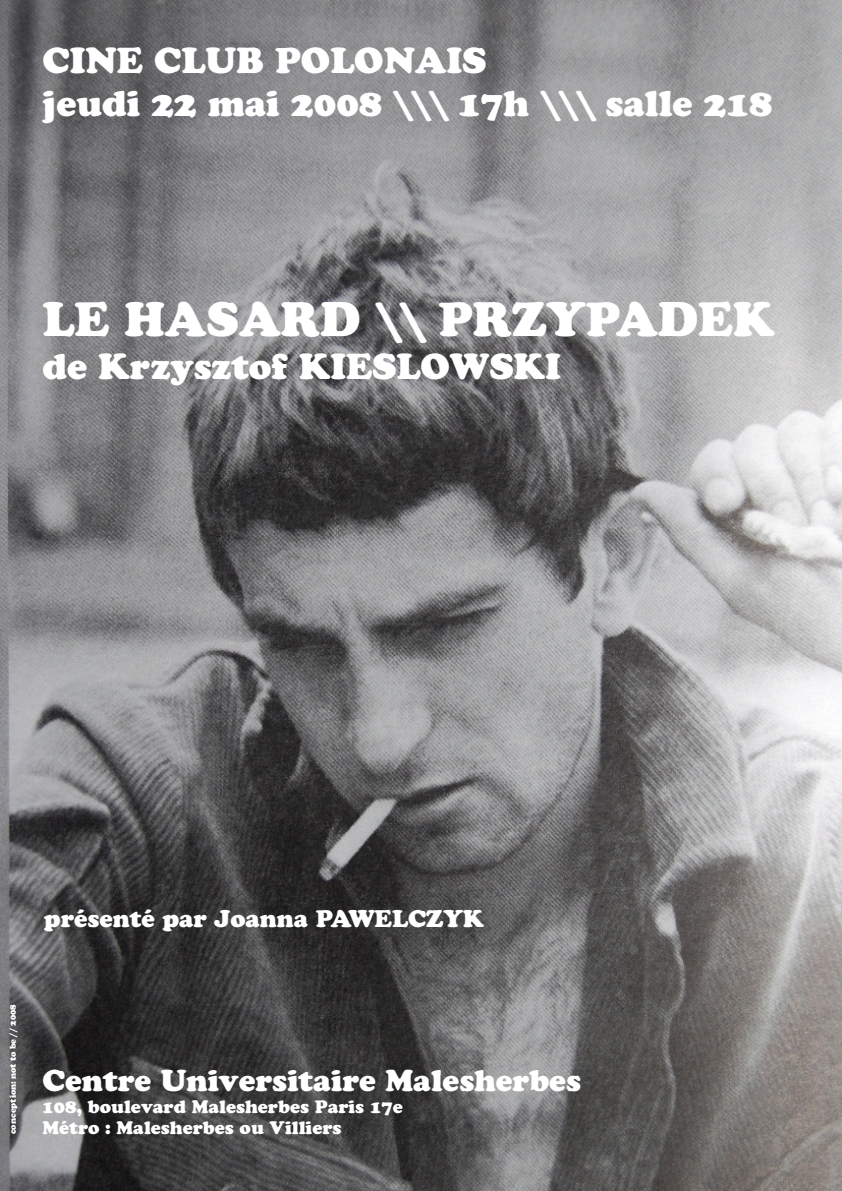
<style>
.page{position:relative;width:842px;height:1191px;background:#fff}
.page>*{position:absolute;margin:0;border:0;box-sizing:border-box;transform-origin:0 0}
.t1{font:48px "Cooper Black Std";color:#fff}
.t2{font:36px "Cooper Black Std";color:#fff}
.t3{font:30px "Cooper Black Std";color:#fff}
.t4{font:24px "Cooper Black Std";color:#fff}
.t5{font:18px "Cooper Black Std";color:#fff}
.t6{font:900 9px "Cooper";color:#fff}
</style>
<div class="page">
<img style="left:0;top:0;width:842px;height:1191px">
<p class="t2" style="left:43px;top:38px;width:445px">CINE CLUB POLONAIS</p>
<p class="t2" style="left:43px;top:81px;width:731px">jeudi 22 mai 2008 \\\ 17h \\\ salle 218</p>
<p class="t1" style="left:43px;top:290px;width:734px">LE HASARD \\ PRZYPADEK</p>
<p class="t2" style="left:43px;top:344px;width:520px">de Krzysztof KIESLOWSKI</p>
<p class="t4" style="left:44px;top:904px;width:442px">présenté par Joanna PAWELCZYK</p>
<p class="t6" style="left:8px;top:1134px;width:132px;rotate:-90deg">conception: not to be // 2008</p>
<p class="t3" style="left:43px;top:1062px;width:540px">Centre Universitaire Malesherbes</p>
<p class="t5" style="left:43px;top:1095px;width:362px">108, boulevard Malesherbes Paris 17e</p>
<p class="t5" style="left:43px;top:1117px;width:300px">Métro : Malesherbes ou Villiers</p>
</div>
